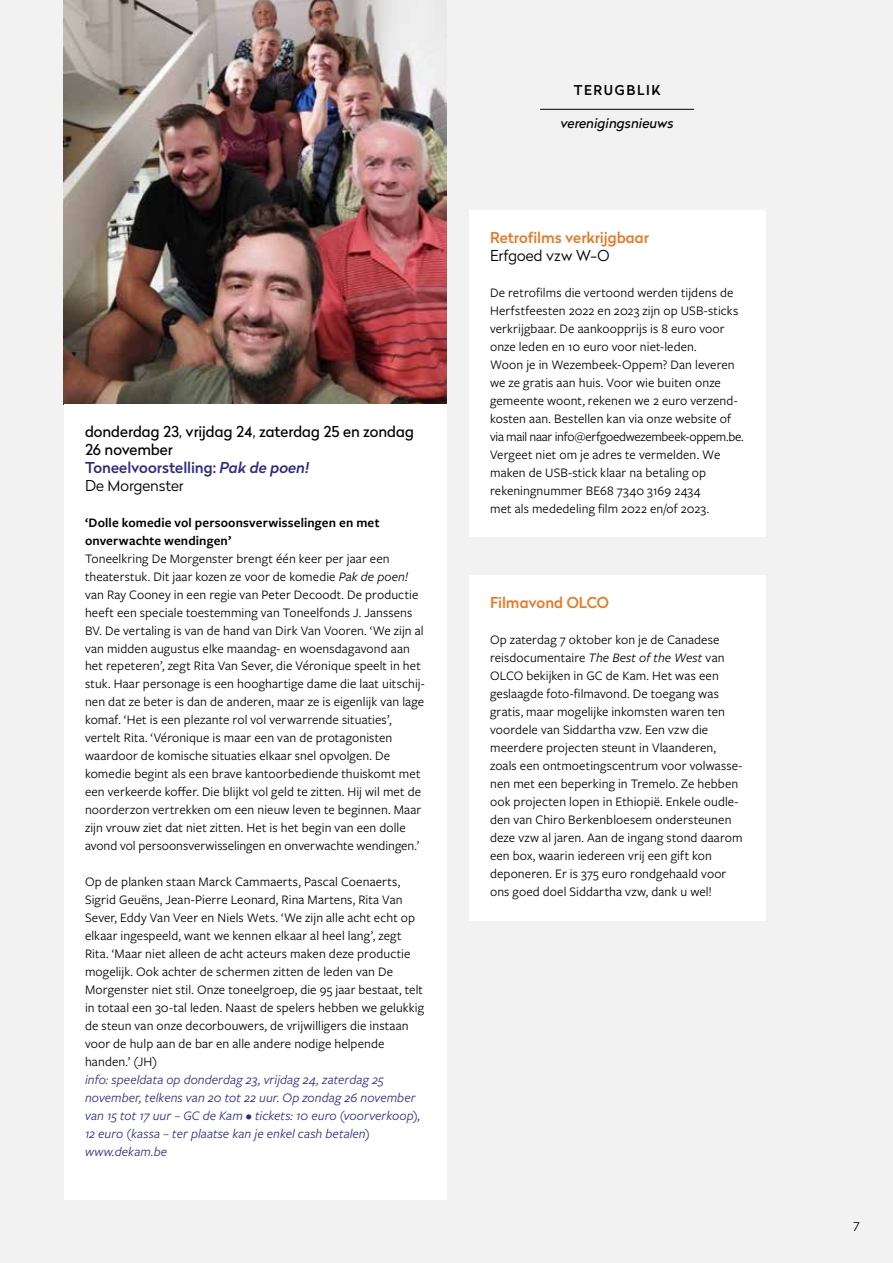
<style>
.page{position:relative;width:893px;height:1263px;background:#f2f2f2}
.page>*{position:absolute;margin:0;border:0;box-sizing:border-box;transform-origin:0 0}
.t1{font:15px/18px "Radikal";color:#000}
.t2{font:500 15px "Radikal";letter-spacing:-.005em;color:#eb7825}
.t3{font:300 15px "Radikal";letter-spacing:.005em;color:#000}
.t4{font:13.5px/18px "Freight Sans Pro";letter-spacing:.01em;color:#000}
.t5{font:italic 13.5px/18px "Freight Sans Pro";letter-spacing:.005em;color:#2c2d84}
.t6{font:600 13.5px/18px "Freight Sans Pro";letter-spacing:.01em;color:#000}
.t7{font:italic 13.5px "Radikal";color:#000}
.t8{font:500 13.5px "Radikal";letter-spacing:.12em;color:#000}
.t9{font:300 12px "Radikal";color:#000}
.s1{font-weight:500;color:#2c2d84}
.s2{font-weight:500;font-style:italic;color:#2c2d84}
.s3{font-weight:300}
.s4{font-style:italic}
</style>
<div class="page">
<hr style="left:540px;top:109px;width:154px;height:1px;background:#000">
<div style="left:469px;top:210px;width:296px;height:327px;background:#fff"></div>
<div style="left:469px;top:575px;width:296px;height:346px;background:#fff"></div>
<img style="left:64px;top:0;width:382px;height:404px">
<div style="left:64px;top:404px;width:382px;height:795px;background:#fff"></div>
<p class="t1" style="left:85px;top:422px;width:330px">donderdag 23, vrijdag 24, zaterdag 25 en zondag<br>26 november<br><span class="s1">Toneelvoorstelling:</span> <span class="s2">Pak de poen!<br></span><span class="s3">De Morgenster</span></p>
<p class="t6" style="left:85px;top:513px;width:296px">‘Dolle komedie vol persoonsverwisselingen en met onverwachte wendingen’</p>
<p class="t4" style="left:85px;top:548px;width:341px">Toneelkring De Morgenster brengt één keer per jaar een theaterstuk. Dit jaar kozen ze voor de komedie <span class="s4">Pak de poen! </span>van Ray Cooney in een regie van Peter Decoodt. De productie heeft een speciale toestemming van Toneelfonds J. Janssens BV. De vertaling is van de hand van Dirk Van Vooren. ‘We zijn al van midden augustus elke maandag- en woensdagavond aan het repeteren’, zegt Rita Van Sever, die Véronique speelt in het stuk. Haar personage is een hooghartige dame die laat uitschij&shy;nen dat ze beter is dan de anderen, maar ze is eigenlijk van lage komaf. ‘Het is een plezante rol vol verwarrende situaties’, vertelt Rita. ‘Véronique is maar een van de protagonisten waardoor de komische situaties elkaar snel opvolgen. De komedie begint als een brave kantoorbediende thuiskomt met een verkeerde koffer. Die blijkt vol geld te zitten. Hij wil met de noorderzon vertrekken om een nieuw leven te beginnen. Maar zijn vrouw ziet dat niet zitten. Het is het begin van een dolle avond vol persoonsverwisselingen en onverwachte wendingen.’</p>
<p class="t4" style="left:85px;top:872px;width:341px">Op de planken staan Marck Cammaerts, Pascal Coenaerts, Sigrid Geuëns, Jean-Pierre Leonard, Rina Martens, Rita Van Sever, Eddy Van Veer en Niels Wets. ‘We zijn alle acht echt op elkaar ingespeeld, want we kennen elkaar al heel lang’, zegt Rita. ‘Maar niet alleen de acht acteurs maken deze productie mogelijk. Ook achter de schermen zitten de leden van De Morgenster niet stil. Onze toneelgroep, die 95 jaar bestaat, telt in totaal een 30-tal leden. Naast de spelers hebben we gelukkig de steun van onze decorbouwers, de vrijwilligers die instaan voor de hulp aan de bar en alle andere nodige helpende handen.’ (JH)</p>
<p class="t5" style="left:85px;top:1070px;width:337px">info: speeldata op donderdag 23, vrijdag 24, zaterdag 25 november, telkens van 20 tot 22 uur. Op zondag 26 november van 15 tot 17 uur – GC de Kam • tickets: 10 euro (voorverkoop), 12 euro (kassa – ter plaatse kan je enkel cash betalen) www.dekam.be</p>
<p class="t8" style="left:574px;top:81px;width:89px">TERUGBLIK</p>
<p class="t7" style="left:560px;top:113px;width:115px">verenigingsnieuws</p>
<p class="t2" style="left:490px;top:227px;width:160px">Retrofilms verkrijgbaar</p>
<p class="t3" style="left:490px;top:245px;width:121px">Erfgoed vzw W-O</p>
<p class="t4" style="left:490px;top:283px;width:255px">De retrofilms die vertoond werden tijdens de Herfstfeesten 2022 en 2023 zijn op USB-sticks verkrijgbaar. De aankoopprijs is 8 euro voor onze leden en 10 euro voor niet-leden.<br>Woon je in Wezembeek-Oppem? Dan leveren we ze gratis aan huis. Voor wie buiten onze gemeente woont, rekenen we 2 euro verzend&shy;kosten aan. Bestellen kan via onze website of via mail naar info@erfgoedwezembeek-oppem.be.<br>Vergeet niet om je adres te vermelden. We maken de USB-stick klaar na betaling op rekeningnummer BE68 7340 3169 2434<br>met als mededeling film 2022 en/of 2023.</p>
<p class="t2" style="left:490px;top:591px;width:120px">Filmavond OLCO</p>
<p class="t4" style="left:490px;top:630px;width:254px">Op zaterdag 7 oktober kon je de Canadese reisdocumentaire <span class="s4">The Best of the West</span> van OLCO bekijken in GC de Kam. Het was een geslaagde foto-filmavond. De toegang was gratis, maar mogelijke inkomsten waren ten voordele van Siddartha vzw. Een vzw die meerdere projecten steunt in Vlaanderen, zoals een ontmoetingscentrum voor volwasse&shy;nen met een beperking in Tremelo. Ze hebben ook projecten lopen in Ethiopië. Enkele oudle&shy;den van Chiro Berkenbloesem ondersteunen deze vzw al jaren. Aan de ingang stond daarom een box, waarin iedereen vrij een gift kon deponeren. Er is 375 euro rondgehaald voor ons goed doel Siddartha vzw, dank u wel!</p>
<p class="t9" style="left:854px;top:1218px;width:8px">7</p>
</div>
